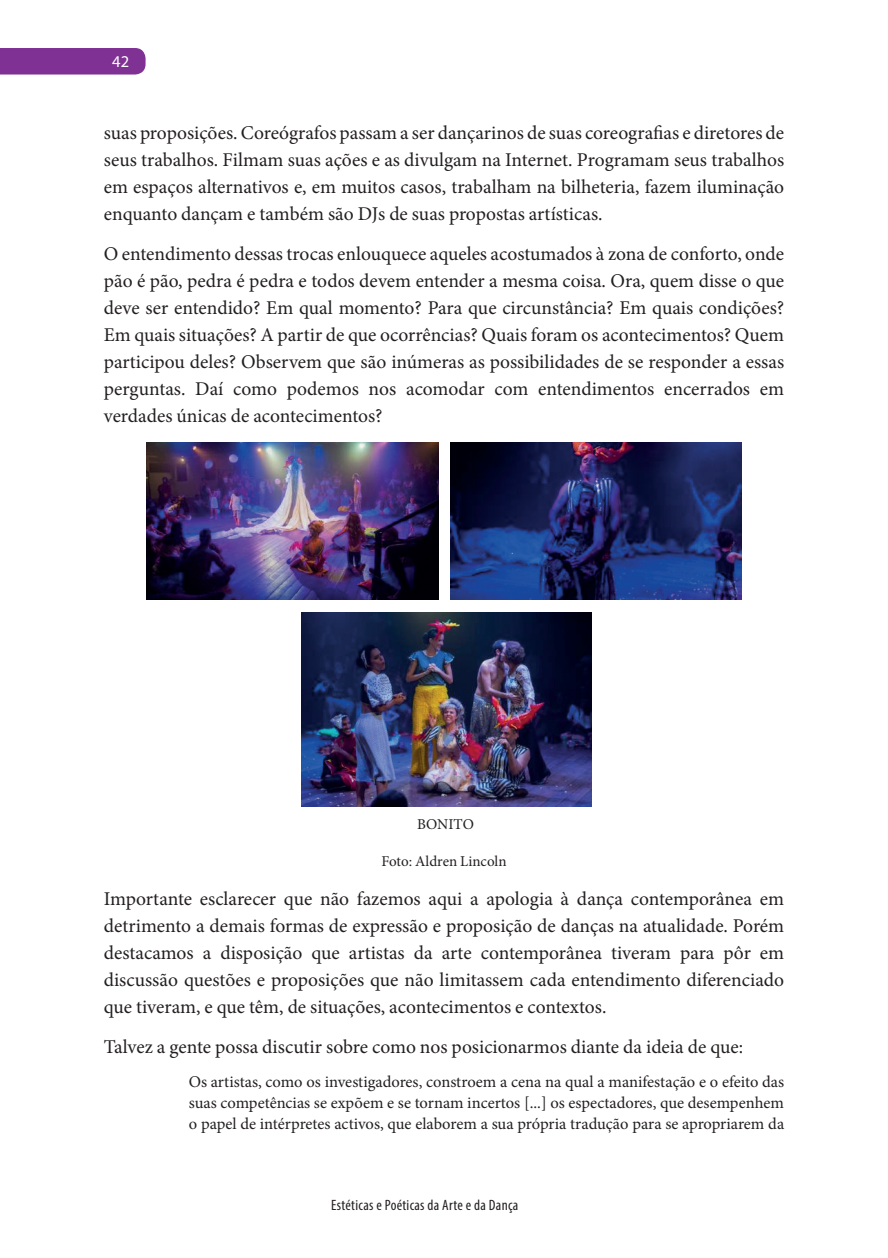
<style>
.page{position:relative;width:888px;height:1258px;background:#fff}
.page>*{position:absolute;margin:0;border:0;box-sizing:border-box;transform-origin:0 0}
.t1{font:19.5px/27px "Minion Pro";color:#231f20;text-align:justify}
.t2{font:16.5px/21px "Minion Pro";color:#231f20;text-align:justify}
.t3{font:16.5px "Myriad Pro";color:#fff}
.t4{font:condensed 15px "Myriad Pro";letter-spacing:.02em;color:#231f20}
.t5{font:15px "Minion Pro";color:#231f20}
</style>
<div class="page">
<div style="left:0;top:48px;width:146px;height:27px;background:#7f3293"></div>
<img style="left:146px;top:442px;width:293px;height:157px">
<img style="left:301px;top:613px;width:290px;height:193px">
<img style="left:450px;top:442px;width:292px;height:157px">
<p class="t3" style="left:112px;top:51px;width:18px">42</p>
<p class="t1" style="left:104px;top:120px;width:682px">suas proposições. Coreógrafos passam a ser dançarinos de suas coreografias e diretores de seus trabalhos. Filmam suas ações e as divulgam na Internet. Programam seus trabalhos em espaços alternativos e, em muitos casos, trabalham na bilheteria, fazem iluminação enquanto dançam e também são DJs de suas propostas artísticas.</p>
<p class="t1" style="left:104px;top:240px;width:682px">O entendimento dessas trocas enlouquece aqueles acostumados à zona de conforto, onde pão é pão, pedra é pedra e todos devem entender a mesma coisa. Ora, quem disse o que deve ser entendido? Em qual momento? Para que circunstância? Em quais condições?<br>Em quais situações? A partir de que ocorrências? Quais foram os acontecimentos? Quem participou deles? Observem que são inúmeras as possibilidades de se responder a essas perguntas. Daí como podemos nos acomodar com entendimentos encerrados em verdades únicas de acontecimentos?</p>
<p class="t5" style="left:417px;top:814px;width:58px">BONITO</p>
<p class="t5" style="left:381px;top:851px;width:127px">Foto: Aldren Lincoln</p>
<p class="t1" style="left:104px;top:886px;width:682px">Importante esclarecer que não fazemos aqui a apologia à dança contemporânea em detrimento a demais formas de expressão e proposição de danças na atualidade. Porém destacamos a disposição que artistas da arte contemporânea tiveram para pôr em discussão questões e proposições que não limitassem cada entendimento diferenciado que tiveram, e que têm, de situações, acontecimentos e contextos.</p>
<p class="t1" style="left:104px;top:1033px;width:641px">Talvez a gente possa discutir sobre como nos posicionarmos diante da ideia de que:</p>
<p class="t2" style="left:189px;top:1071px;width:597px">Os artistas, como os investigadores, constroem a cena na qual a manifestação e o efeito das suas competências se expõem e se tornam incertos [...] os espectadores, que desempenhem o papel de intérpretes activos, que elaborem a sua própria tradução para se apropriarem da</p>
<p class="t4" style="left:331px;top:1196px;width:189px">Estéticas e Poéticas da Arte e da Dança</p>
</div>
